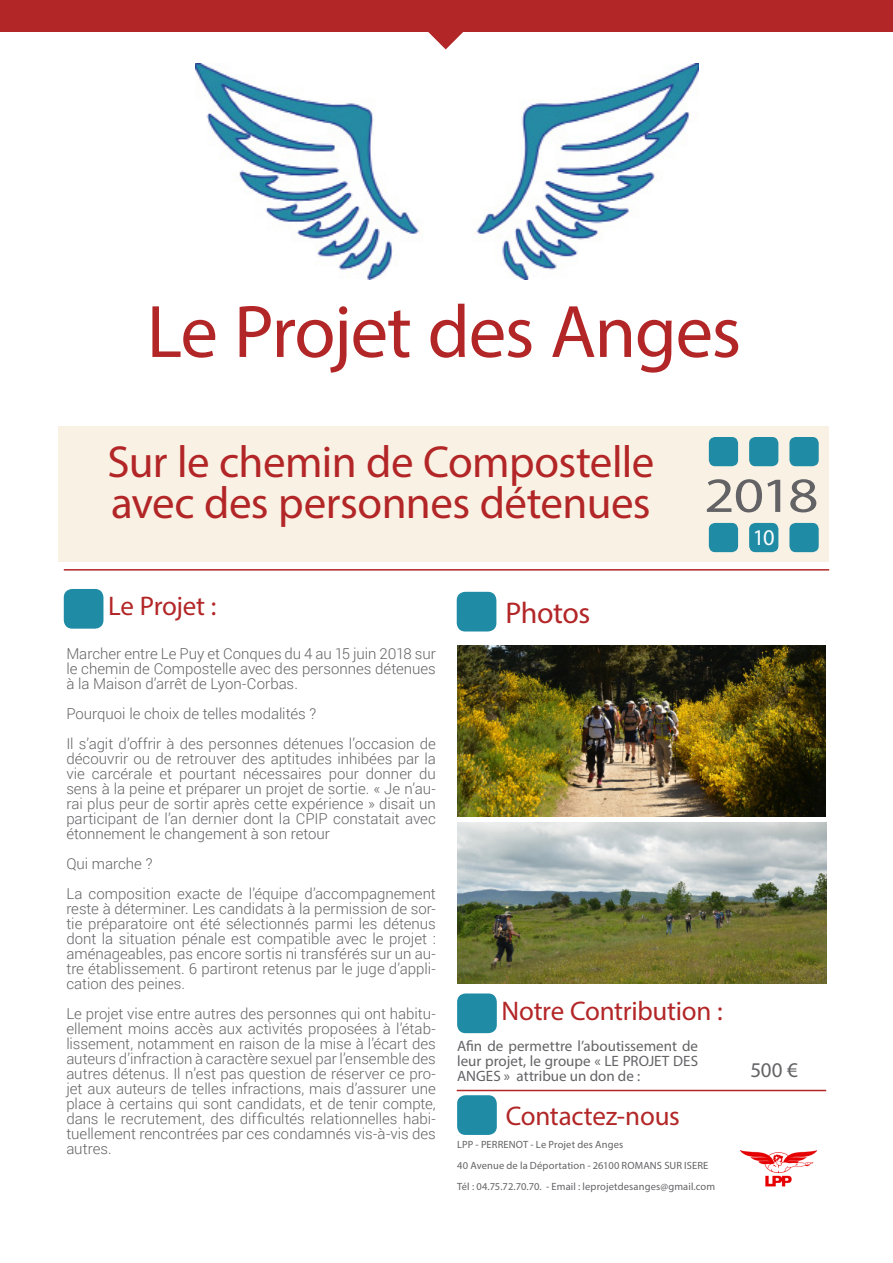
<style>
.page{position:relative;width:893px;height:1263px;background:#fff}
.page>*{position:absolute;margin:0;border:0;box-sizing:border-box;transform-origin:0 0}
.t1{font:75px "Myriad Pro";letter-spacing:-.02em;color:#b32627}
.Title_1{font:49.5px "Myriad Pro";color:#636366;scale:1.2 1}
.Title_1-2{font:45px/40.5px "Myriad Pro";letter-spacing:-.01em;color:#b32627}
.Title_1-3{font:30px "Myriad Pro";letter-spacing:-.015em;color:#b32627}
.Title_1-4{font:27px "Myriad Pro";letter-spacing:-.01em;color:#b32627}
.t2{font:22.5px "Myriad Pro";color:#fff}
.WE_-_2{font:21px "Myriad Pro";color:#636366}
.WE_-_2-2{font:300 15px/15px "Roboto";color:#636366;text-align:justify}
.WE_-_2-3{font:15px/15px "Myriad Pro";color:#636366;text-align:justify}
.WE_-_2-4{font:10.5px "Myriad Pro";letter-spacing:.01em;color:#636366}
</style>
<div class="page">
<div style="left:58px;top:426px;width:771px;height:136px;background:#f9f2e4"></div>
<div style="left:0;top:0;width:893px;height:32px;background:#b32627"></div>
<svg style="left:428px;top:32px;width:35px;height:17px"></svg>
<hr style="left:64px;top:569px;width:765px;height:2px;background:#b32627">
<div style="left:64px;top:589px;width:39px;height:40px;background:#1f8ba5;border-radius:9px"></div>
<div style="left:457px;top:592px;width:39px;height:39px;background:#1f8ba5;border-radius:9px"></div>
<div style="left:457px;top:1095px;width:40px;height:40px;background:#1f8ba5;border-radius:9px"></div>
<div style="left:709px;top:437px;width:29px;height:29px;background:#1f8ba5;border-radius:6px"></div>
<div style="left:749px;top:437px;width:29px;height:29px;background:#1f8ba5;border-radius:6px"></div>
<div style="left:789px;top:437px;width:30px;height:29px;background:#1f8ba5;border-radius:6px"></div>
<div style="left:709px;top:523px;width:29px;height:29px;background:#1f8ba5;border-radius:6px"></div>
<div style="left:749px;top:523px;width:29px;height:29px;background:#1f8ba5;border-radius:6px"></div>
<div style="left:789px;top:523px;width:30px;height:29px;background:#1f8ba5;border-radius:6px"></div>
<img style="left:740px;top:1150px;width:77px;height:37px">
<img style="left:195px;top:64px;width:503px;height:216px">
<div style="left:457px;top:993px;width:40px;height:40px;background:#1f8ba5;border-radius:9px"></div>
<hr style="left:457px;top:1090px;width:369px;height:1px;background:#b32627">
<img style="left:457px;top:645px;width:369px;height:171px">
<img style="left:457px;top:823px;width:369px;height:161px">
<p class="t1" style="left:147px;top:285px;width:596px">Le Projet des Anges</p>
<p class="Title_1-2" style="left:107px;top:441px;width:548px">Sur le chemin de Compostelle avec des personnes détenues</p>
<p class="Title_1-4" style="left:108px;top:589px;width:110px">Le Projet :</p>
<p class="Title_1-3" style="left:505px;top:595px;width:86px">Photos</p>
<p class="Title_1" style="left:704px;top:465px;width:97px">2018</p>
<p class="t2" style="left:753px;top:523px;width:23px">10</p>
<p class="WE_-_2-2" style="left:66px;top:645px;width:371px">Marcher entre Le Puy et Conques du 4 au 15 juin 2018 sur le chemin de Compostelle avec des personnes détenues à la Maison d’arrêt de Lyon-Corbas.</p>
<p class="WE_-_2-2" style="left:66px;top:705px;width:251px">Pourquoi le choix de telles modalités ?</p>
<p class="WE_-_2-2" style="left:66px;top:735px;width:371px">Il s’agit d’offrir à des personnes détenues l’occasion de découvrir ou de retrouver des aptitudes inhibées par la vie carcérale et pourtant nécessaires pour donner du sens à la peine et préparer un projet de sortie. « Je n’au&shy;rai plus peur de sortir après cette expérience » disait un participant de l’an dernier dont la CPIP constatait avec étonnement le changement à son retour</p>
<p class="WE_-_2-2" style="left:66px;top:855px;width:88px">Qui marche ?</p>
<p class="WE_-_2-2" style="left:66px;top:885px;width:371px">La composition exacte de l’équipe d’accompagnement reste à déterminer. Les candidats à la permission de sor&shy;tie préparatoire ont été sélectionnés parmi les détenus dont la situation pénale est compatible avec le projet : aménageables, pas encore sortis ni transférés sur un au&shy;tre établissement. 6 partiront retenus par le juge d’appli&shy;cation des peines.</p>
<p class="WE_-_2-2" style="left:66px;top:1005px;width:371px">Le projet vise entre autres des personnes qui ont habitu&shy;ellement moins accès aux activités proposées à l’étab&shy;lissement, notamment en raison de la mise à l’écart des auteurs d’infraction à caractère sexuel par l’ensemble des autres détenus. Il n’est pas question de réserver ce pro&shy;jet aux auteurs de telles infractions, mais d’assurer une place à certains qui sont candidats, et de tenir compte, dans le recrutement, des difficultés relationnelles habi&shy;tuellement rencontrées par ces condamnés vis-à-vis des autres.</p>
<p class="Title_1-4" style="left:502px;top:994px;width:223px">Notre Contribution :</p>
<p class="WE_-_2-3" style="left:457px;top:1039px;width:242px">Afin de permettre l’aboutissement de leur projet, le groupe « LE PROJET DES ANGES » attribue un don de :</p>
<p class="Title_1-4" style="left:506px;top:1099px;width:176px">Contactez-nous</p>
<p class="WE_-_2-4" style="left:457px;top:1138px;width:168px">LPP - PERRENOT - Le Projet des Anges</p>
<p class="WE_-_2-4" style="left:457px;top:1159px;width:253px">40 Avenue de la Déportation - 26100 ROMANS SUR ISERE</p>
<p class="WE_-_2-4" style="left:457px;top:1180px;width:260px">Tél : 04.75.72.70.70. - Email : leprojetdesanges@gmail.com</p>
<p class="WE_-_2" style="left:751px;top:1057px;width:49px">500 €</p>
</div>
